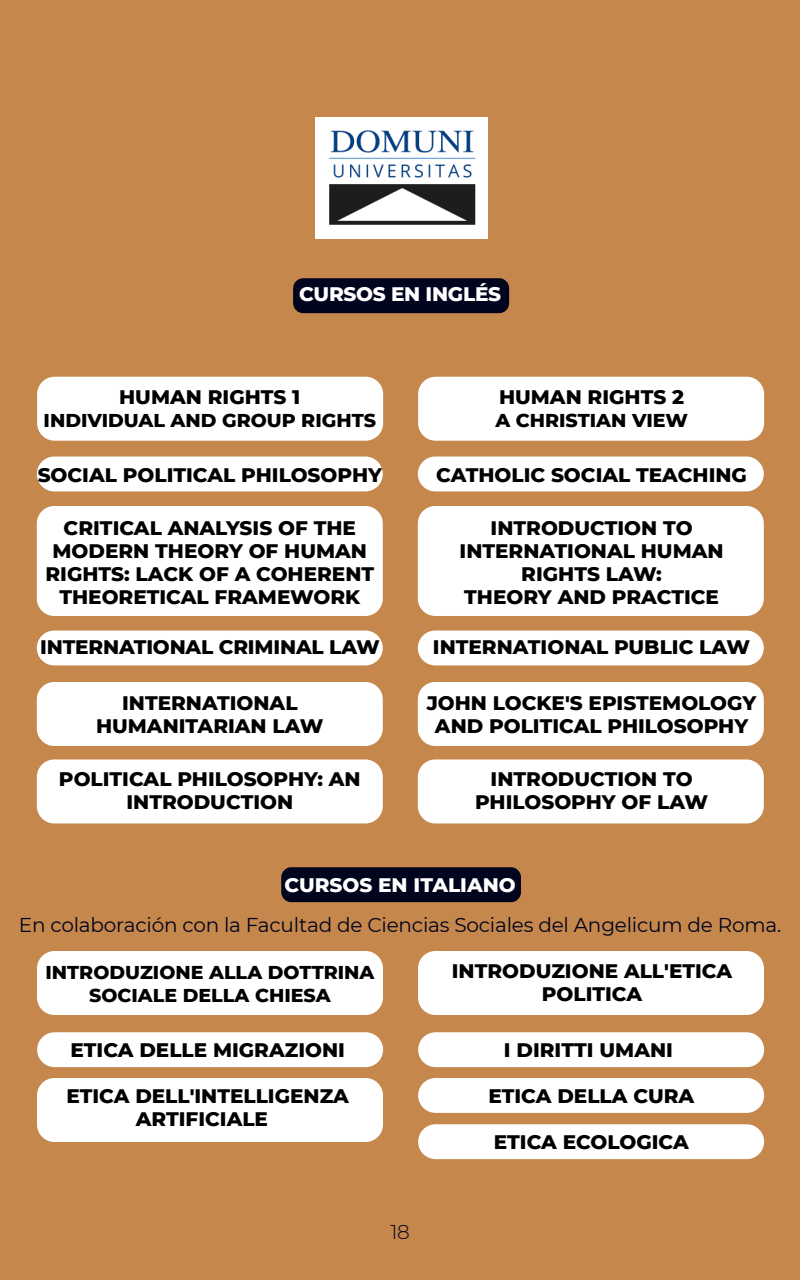
<style>
.page{position:relative;width:800px;height:1280px;background:#c5874b}
.page>*{position:absolute;margin:0;border:0;box-sizing:border-box;transform-origin:0 0}
.t1{font:800 20px/23px "Montserrat";color:#000;text-align:center}
.t2{font:20px "Montserrat";letter-spacing:-.01em;color:#00041c}
.t3{font:800 20px "Montserrat";letter-spacing:-.01em;color:#fff}
.t4{font:300 20px "Montserrat";color:#00041c}
.t5{font:800 19px/23px "Montserrat";color:#000;text-align:center}
</style>
<div class="page">
<img style="left:315px;top:117px;width:172px;height:122px">
<div style="left:37px;top:951px;width:346px;height:64px;background:#fff;border-radius:17px"></div>
<div style="left:37px;top:1078px;width:346px;height:64px;background:#fff;border-radius:17px"></div>
<div style="left:418px;top:951px;width:346px;height:64px;background:#fff;border-radius:17px"></div>
<div style="left:37px;top:1032px;width:346px;height:35px;background:#fff;border-radius:17px"></div>
<div style="left:418px;top:1032px;width:346px;height:35px;background:#fff;border-radius:17px"></div>
<div style="left:418px;top:1078px;width:346px;height:35px;background:#fff;border-radius:17px"></div>
<div style="left:418px;top:1124px;width:346px;height:35px;background:#fff;border-radius:17px"></div>
<div style="left:293px;top:278px;width:216px;height:35px;background:#00041c;border-radius:10px"></div>
<div style="left:281px;top:867px;width:240px;height:35px;background:#00041c;border-radius:10px"></div>
<div style="left:418px;top:377px;width:346px;height:64px;background:#fff;border-radius:17px"></div>
<div style="left:37px;top:377px;width:346px;height:64px;background:#fff;border-radius:17px"></div>
<div style="left:37px;top:682px;width:346px;height:64px;background:#fff;border-radius:17px"></div>
<div style="left:37px;top:759px;width:346px;height:64px;background:#fff;border-radius:17px"></div>
<div style="left:37px;top:506px;width:346px;height:110px;background:#fff;border-radius:17px"></div>
<div style="left:418px;top:506px;width:346px;height:110px;background:#fff;border-radius:17px"></div>
<div style="left:418px;top:682px;width:346px;height:64px;background:#fff;border-radius:17px"></div>
<div style="left:418px;top:759px;width:346px;height:64px;background:#fff;border-radius:17px"></div>
<div style="left:418px;top:457px;width:346px;height:34px;background:#fff;border-radius:17px"></div>
<div style="left:37px;top:457px;width:346px;height:34px;background:#fff;border-radius:17px"></div>
<div style="left:37px;top:631px;width:346px;height:34px;background:#fff;border-radius:17px"></div>
<div style="left:418px;top:631px;width:346px;height:34px;background:#fff;border-radius:17px"></div>
<p class="t3" style="left:299px;top:279px;width:203px">CURSOS EN INGLÉS</p>
<p class="t1" style="left:119px;top:384px;width:183px">HUMAN RIGHTS 1</p>
<p class="t5" style="left:44px;top:408px;width:334px">INDIVIDUAL AND GROUP RIGHTS</p>
<p class="t1" style="left:38px;top:462px;width:346px">SOCIAL POLITICAL PHILOSOPHY</p>
<p class="t1" style="left:45px;top:515px;width:330px">CRITICAL ANALYSIS OF THE<br>MODERN THEORY OF HUMAN<br>RIGHTS: LACK OF A COHERENT<br>THEORETICAL FRAMEWORK</p>
<p class="t1" style="left:40px;top:634px;width:341px">INTERNATIONAL CRIMINAL LAW</p>
<p class="t1" style="left:96px;top:690px;width:229px">INTERNATIONAL<br>HUMANITARIAN LAW</p>
<p class="t1" style="left:59px;top:766px;width:303px">POLITICAL PHILOSOPHY: AN<br>INTRODUCTION</p>
<p class="t1" style="left:499px;top:384px;width:187px">HUMAN RIGHTS 2</p>
<p class="t5" style="left:495px;top:408px;width:194px">A CHRISTIAN VIEW</p>
<p class="t1" style="left:436px;top:462px;width:312px">CATHOLIC SOCIAL TEACHING</p>
<p class="t1" style="left:460px;top:515px;width:266px">INTRODUCTION TO<br>INTERNATIONAL HUMAN<br>RIGHTS LAW:<br>THEORY AND PRACTICE</p>
<p class="t1" style="left:433px;top:634px;width:319px">INTERNATIONAL PUBLIC LAW</p>
<p class="t1" style="left:427px;top:690px;width:331px">JOHN LOCKE'S EPISTEMOLOGY<br>AND POLITICAL PHILOSOPHY</p>
<p class="t1" style="left:475px;top:766px;width:235px">INTRODUCTION TO<br>PHILOSOPHY OF LAW</p>
<p class="t3" style="left:284px;top:870px;width:233px">CURSOS EN ITALIANO</p>
<p class="t2" style="left:19px;top:911px;width:764px">En colaboración con la Facultad de Ciencias Sociales del Angelicum de Roma.</p>
<p class="t5" style="left:46px;top:960px;width:330px">INTRODUZIONE ALLA DOTTRINA<br>SOCIALE DELLA CHIESA</p>
<p class="t1" style="left:452px;top:958px;width:282px">INTRODUZIONE ALL'ETICA<br>POLITICA</p>
<p class="t1" style="left:70px;top:1037px;width:276px">ETICA DELLE MIGRAZIONI</p>
<p class="t1" style="left:66px;top:1083px;width:284px">ETICA DELL'INTELLIGENZA<br>ARTIFICIALE</p>
<p class="t4" style="left:390px;top:1219px;width:21px">18</p>
<p class="t1" style="left:504px;top:1037px;width:171px">I DIRITTI UMANI</p>
<p class="t1" style="left:488px;top:1083px;width:207px">ETICA DELLA CURA</p>
<p class="t1" style="left:494px;top:1129px;width:197px">ETICA ECOLOGICA</p>
</div>
